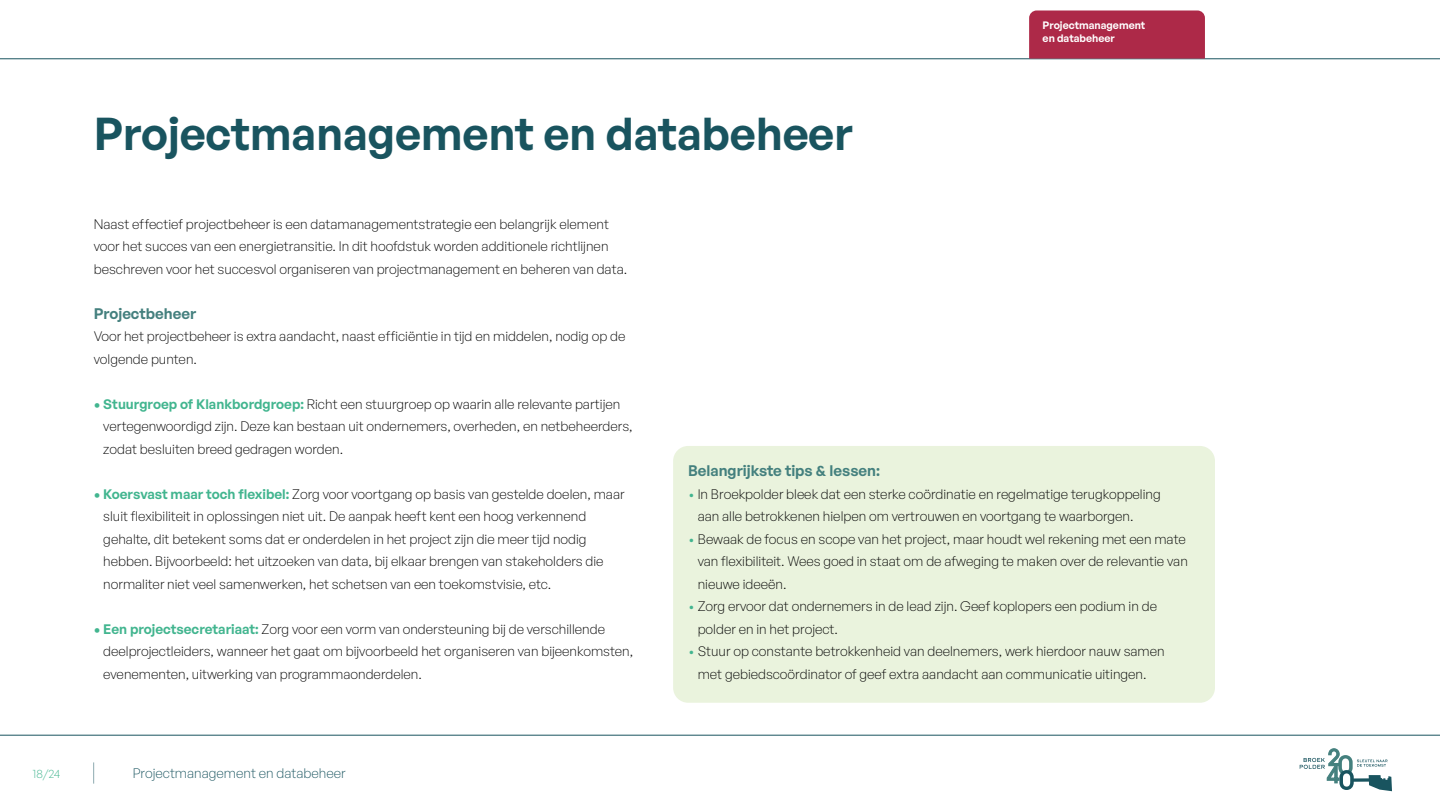
<style>
.page{position:relative;width:1440px;height:810px;background:#fff}
.page>*{position:absolute;margin:0;border:0;box-sizing:border-box;transform-origin:0 0}
.t1{font:600 45px "General Sans";color:#19545f}
.t2{font:600 15px "General Sans";color:#44807e}
.t3{font:300 13.5px/22.5px "General Sans";color:#000}
.t4{font:300 13.5px "General Sans";color:#19545f}
.t5{font:300 12px "General Sans";color:#42b58f}
.t6{font:600 10.5px/12.6px "General Sans";color:#fff}
.s1{font-weight:600;color:#42b58f}
.s2{color:#42b58f}
</style>
<div class="page">
<hr style="left:0;top:735px;width:1440px;height:1px;background:#19545f">
<hr style="left:0;top:59px;width:1440px;height:1px;background:#19545f">
<svg style="left:93px;top:762px;width:1px;height:22px"></svg>
<svg style="left:1300px;top:748px;width:92px;height:44px"></svg>
<div style="left:673px;top:446px;width:542px;height:257px;background:#eaf3dd;border-radius:15px"></div>
<div style="left:1029px;top:10px;width:176px;height:49px;background:#ad2948"></div>
<h1 class="t1" style="left:94px;top:105px;width:760px">Projectmanagement en databeheer</h1>
<p class="t6" style="left:1043px;top:19px;width:104px">Projectmanagement en databeheer</p>
<p class="t3" style="left:94px;top:212px;width:535px">Naast effectief projectbeheer is een datamanagementstrategie een belangrijk element voor het succes van een energietransitie. In dit hoofdstuk worden additionele richtlijnen beschreven voor het succesvol organiseren van projectmanagement en beheren van data.</p>
<p class="t2" style="left:94px;top:304px;width:104px">Projectbeheer</p>
<p class="t3" style="left:94px;top:325px;width:533px">Voor het projectbeheer is extra aandacht, naast efficiëntie in tijd en middelen, nodig op de volgende punten.</p>
<p class="t3" style="left:103px;top:392px;width:531px;text-indent:-10px"><span class="s1">• Stuurgroep of Klankbordgroep:</span> Richt een stuurgroep op waarin alle relevante partijen vertegenwoordigd zijn. Deze kan bestaan uit ondernemers, overheden, en netbeheerders, zodat besluiten breed gedragen worden.</p>
<p class="t3" style="left:103px;top:482px;width:523px;text-indent:-10px"><span class="s1">• Koersvast maar toch flexibel:</span> Zorg voor voortgang op basis van gestelde doelen, maar sluit flexibiliteit in oplossingen niet uit. De aanpak heeft kent een hoog verkennend gehalte, dit betekent soms dat er onderdelen in het project zijn die meer tijd nodig hebben. Bijvoorbeeld: het uitzoeken van data, bij elkaar brengen van stakeholders die normaliter niet veel samenwerken, het schetsen van een toekomstvisie, etc.</p>
<p class="t3" style="left:103px;top:617px;width:531px;text-indent:-10px"><span class="s1">• Een projectsecretariaat:</span> Zorg voor een vorm van ondersteuning bij de verschillende deelprojectleiders, wanneer het gaat om bijvoorbeeld het organiseren van bijeenkomsten, evenementen, uitwerking van programmaonderdelen.</p>
<p class="t5" style="left:33px;top:766px;width:29px">18/24</p>
<p class="t4" style="left:133px;top:764px;width:214px">Projectmanagement en databeheer</p>
<p class="t2" style="left:688px;top:461px;width:193px">Belangrijkste tips &amp; lessen:</p>
<p class="t3" style="left:698px;top:482px;width:465px;text-indent:-10px"><span class="s2">•</span> In Broekpolder bleek dat een sterke coördinatie en regelmatige terugkoppeling aan alle betrokkenen hielpen om vertrouwen en voortgang te waarborgen.</p>
<p class="t3" style="left:698px;top:527px;width:492px;text-indent:-10px"><span class="s2">•</span> Bewaak de focus en scope van het project, maar houdt wel rekening met een mate van flexibiliteit. Wees goed in staat om de afweging te maken over de relevantie van nieuwe ideeën.</p>
<p class="t3" style="left:698px;top:595px;width:461px;text-indent:-10px"><span class="s2">•</span> Zorg ervoor dat ondernemers in de lead zijn. Geef koplopers een podium in de polder en in het project.</p>
<p class="t3" style="left:698px;top:640px;width:469px;text-indent:-10px"><span class="s2">•</span> Stuur op constante betrokkenheid van deelnemers, werk hierdoor nauw samen met gebiedscoördinator of geef extra aandacht aan communicatie uitingen.</p>
</div>
